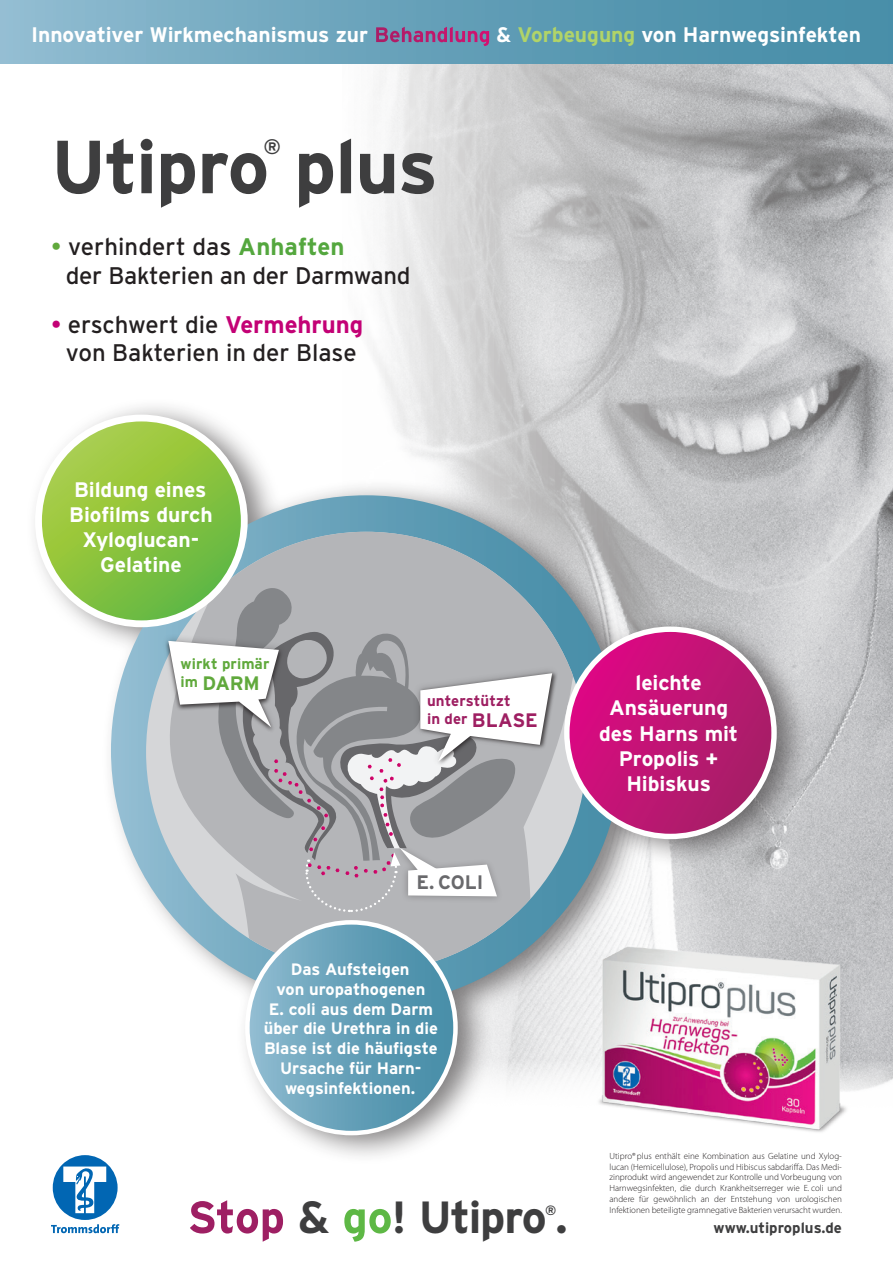
<style>
.page{position:relative;width:893px;height:1263px;background:#fff}
.page>*{position:absolute;margin:0;border:0;box-sizing:border-box;transform-origin:0 0}
.t1{font:700 75px "Interstate";letter-spacing:-.02em;color:#3e3e3f}
.t2{font:700 45px "Interstate";letter-spacing:-.025em;color:#3e3e3f}
.t3{font:24px/28.8px "Interstate";letter-spacing:-.01em;color:#231f20}
.t4{font:700 21px/25.2px "Interstate";letter-spacing:-.005em;color:#fff;text-align:center}
.t5{font:700 21px "Interstate";color:#3e3e3f}
.t6{font:700 19.5px "Interstate";color:#69696c}
.t7{font:700 19.5px "Interstate";color:#60a93c}
.t8{font:700 16.5px/19.8px "Interstate";color:#fff;text-align:center}
.t9{font:700 15px/18px "Interstate";letter-spacing:.005em;color:#9e1f62}
.t10{font:700 15px "Interstate";color:#3e3e3f}
.t11{font:700 15px "Interstate";letter-spacing:.005em;color:#60a93c}
.t12{font:700 13.5px "Interstate";color:#3e3e3f}
.t13{font:300 9px/10.8px "Myriad Pro";letter-spacing:-.005em;color:#231f20;text-align:justify}
.s1{color:#b1d468}
.s2{color:#60a93c}
.s3{font-weight:700;color:#54a73e}
.s4{color:#c30175}
.s5{font-weight:700;color:#c30175}
.s6{font-size:19.5px}
.s7{color:#fff}
</style>
<div class="page">
<img style="left:373px;top:64px;width:520px;height:1027px">
<svg style="left:51px;top:1165px;width:68px;height:68px"></svg>
<div style="left:25px;top:398px;width:788px;height:767px;background:#231f20;opacity:.55"></div>
<svg style="left:111px;top:495px;width:510px;height:510px;background:#82b0c5"></svg>
<svg style="left:162px;top:532px;width:425px;height:440px;background:#9cb2bd"></svg>
<div style="left:161px;top:633px;width:125px;height:100px;background:#231f20;opacity:.3"></div>
<div style="left:165px;top:639px;width:117px;height:94px;background:#231f20;opacity:.75"></div>
<div style="left:419px;top:670px;width:139px;height:96px;background:#231f20;opacity:.75"></div>
<svg style="left:168px;top:587px;width:384px;height:326px;background:#b3b5b8"></svg>
<svg style="left:567px;top:629px;width:207px;height:207px;background:#c31d79"></svg>
<div style="left:564px;top:626px;width:213px;height:213px;border:5px solid #fff;border-radius:50%"></div>
<svg style="left:247px;top:922px;width:208px;height:211px;background:#7fadc0"></svg>
<svg style="left:38px;top:418px;width:206px;height:206px;background:#90c649"></svg>
<div style="left:35px;top:415px;width:213px;height:212px;border:7px solid #fff;border-radius:50%"></div>
<img style="left:596px;top:933px;width:261px;height:213px">
<div style="left:0;top:0;width:893px;height:64px;background:linear-gradient(to right,#8dbacf,#4189a4)"></div>
<h3 class="t4" style="left:31px;top:22px;width:831px">Innovativer Wirkmechanismus zur Behandlung &amp; <span class="s1">Vorbeugung</span> von Harnwegsinfekten</h3>
<h1 class="t1" style="left:51px;top:121px;width:388px">Utipro plus</h1>
<h3 class="t5" style="left:263px;top:134px;width:19px">®</h3>
<h3 class="t3" style="left:66px;top:232px;width:346px;text-indent:-15px"><span class="s2">•</span> verhindert das <span class="s3">Anhaften<br></span>der Bakterien an der Darmwand</h3>
<h3 class="t3" style="left:51px;top:309px;width:314px;text-align:center"><span class="s4">•</span> erschwert die <span class="s5">Vermehrung </span>von Bakterien in der Blase</h3>
<h3 class="t4" style="left:69px;top:476px;width:145px">Bildung eines<br>Biofilms durch<br>Xyloglucan-<br>Gelatine</h3>
<h3 class="t11" style="left:181px;top:654px;width:90px">wirkt primär</h3>
<h3 class="t7" style="left:181px;top:671px;width:81px"><sup>im</sup> DARM</h3>
<h3 class="t9" style="left:427px;top:692px;width:112px">unterstützt<br>in der <span class="s6">BLASE</span></h3>
<h3 class="t6" style="left:417px;top:870px;width:69px">E. COLI</h3>
<h3 class="t8" style="left:264px;top:959px;width:176px">Das Aufsteigen<br>von uropathogenen<br>E. coli aus dem Darm über die Urethra in die<br>Blase ist die häufigste<br>Ursache für Harn&shy;wegsinfektionen.</h3>
<h2 class="t2" style="left:187px;top:1190px;width:382px"><span class="s7">Stop</span> &amp; <span class="s7">go</span>! Utipro .</h2>
<h3 class="t12" style="left:545px;top:1202px;width:13px">®</h3>
<h3 class="t4" style="left:599px;top:670px;width:141px">leichte<br>Ansäuerung des Harns mit<br>Propolis +<br>Hibiskus</h3>
<p class="t13" style="left:609px;top:1150px;width:234px">Utipro®plus enthält eine Kombination aus Gelatine und Xylog&shy;lucan (Hemicellulose), Propolis und Hibiscus sabdariffa. Das Medi&shy;zinprodukt wird angewendet zur Kontrolle und Vorbeugung von Harnwegsinfekten, die durch Krankheitserreger wie E. coli und andere für gewöhnlich an der Entstehung von urologischen Infektionen beteiligte gramnegative Bakterien verursacht wurden.</p>
<h3 class="t10" style="left:713px;top:1218px;width:130px">www.utiproplus.de</h3>
</div>
